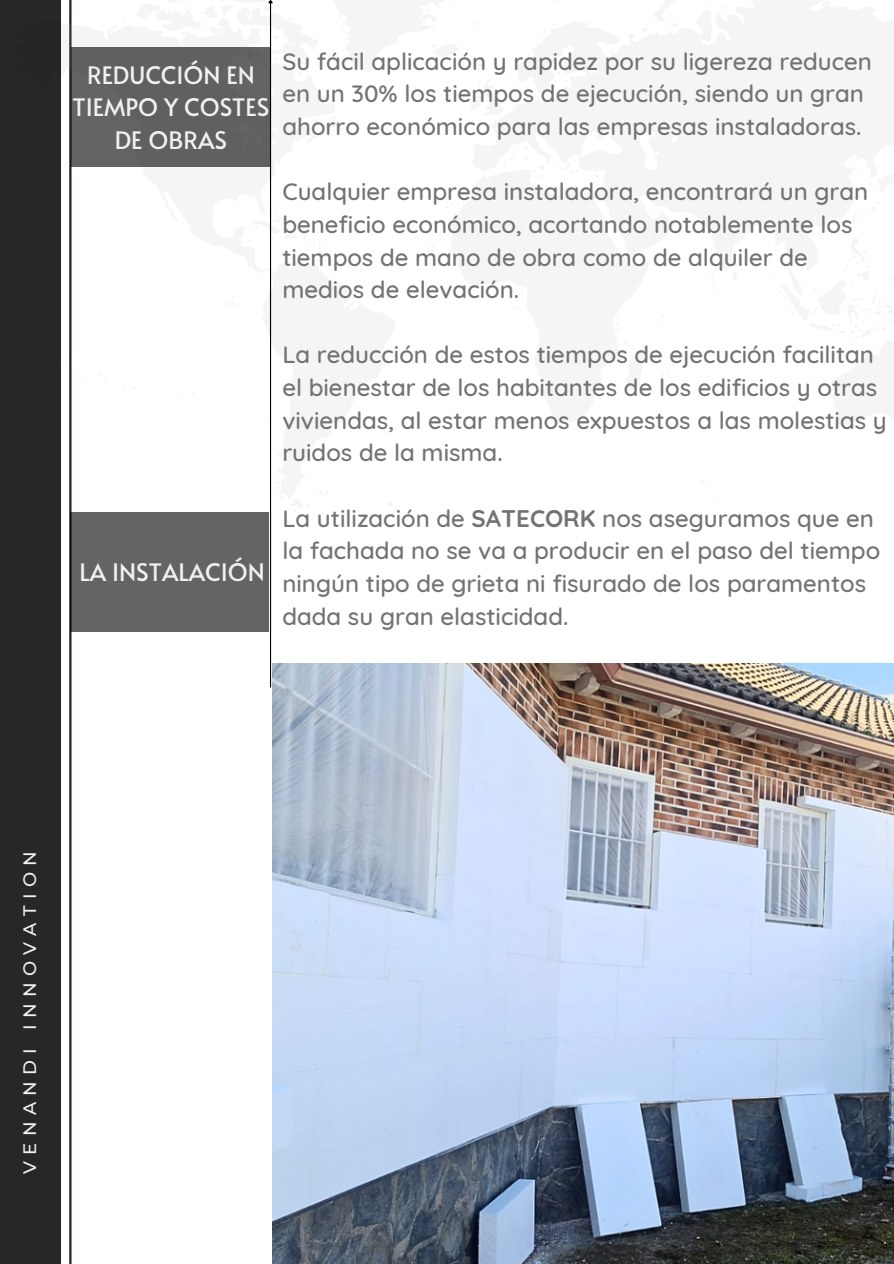
<style>
.page{position:relative;width:894px;height:1264px;background:#fff}
.page>*{position:absolute;margin:0;border:0;box-sizing:border-box;transform-origin:0 0}
.t1{font:500 24px/32.7px "Quicksand";color:#737373}
.t2{font:24px/32.7px "Alata";color:#f1f1f1;text-align:center}
.t3{font:500 18px "Montserrat";letter-spacing:.355em;color:#f1f1f1}
.s1{font-weight:700}
</style>
<div class="page">
<hr style="left:69px;top:0;width:2px;height:1263px;background:#231f20">
<hr style="left:270px;top:3px;width:1px;height:684px;background:#000">
<svg style="left:268px;top:0;width:5px;height:4px"></svg>
<div style="left:0;top:0;width:61px;height:1263px;background:#272727"></div>
<div style="left:70px;top:512px;width:199px;height:119px;background:#646464"></div>
<img style="left:273px;top:664px;width:620px;height:599px">
<div style="left:71px;top:47px;width:199px;height:119px;background:#606060"></div>
<h1 class="t2" style="left:73px;top:57px;width:198px">REDUCCIÓN EN<br>TIEMPO Y COSTES<br>DE OBRAS</h1>
<h2 class="t1" style="left:282px;top:44px;width:591px">Su fácil aplicación y rapidez por su ligereza reducen en un 30% los tiempos de ejecución, siendo un gran ahorro económico para las empresas instaladoras.</h2>
<h2 class="t1" style="left:282px;top:175px;width:587px">Cualquier empresa instaladora, encontrará un gran beneficio económico, acortando notablemente los tiempos de mano de obra como de alquiler de medios de elevación.</h2>
<p class="t2" style="left:79px;top:555px;width:187px">LA INSTALACIÓN</p>
<h2 class="t1" style="left:282px;top:338px;width:605px">La reducción de estos tiempos de ejecución facilitan el bienestar de los habitantes de los edificios y otras viviendas, al estar menos expuestos a las molestias y ruidos de la misma.</h2>
<h2 class="t1" style="left:282px;top:501px;width:599px">La utilización de <span class="s1">SATECORK</span> nos aseguramos que en la fachada no se va a producir en el paso del tiempo ningún tipo de grieta ni fisurado de los paramentos dada su gran elasticidad.</h2>
<h1 class="t3" style="left:19px;top:1174px;width:325px;rotate:-90deg">VENANDI INNOVATION</h1>
</div>
